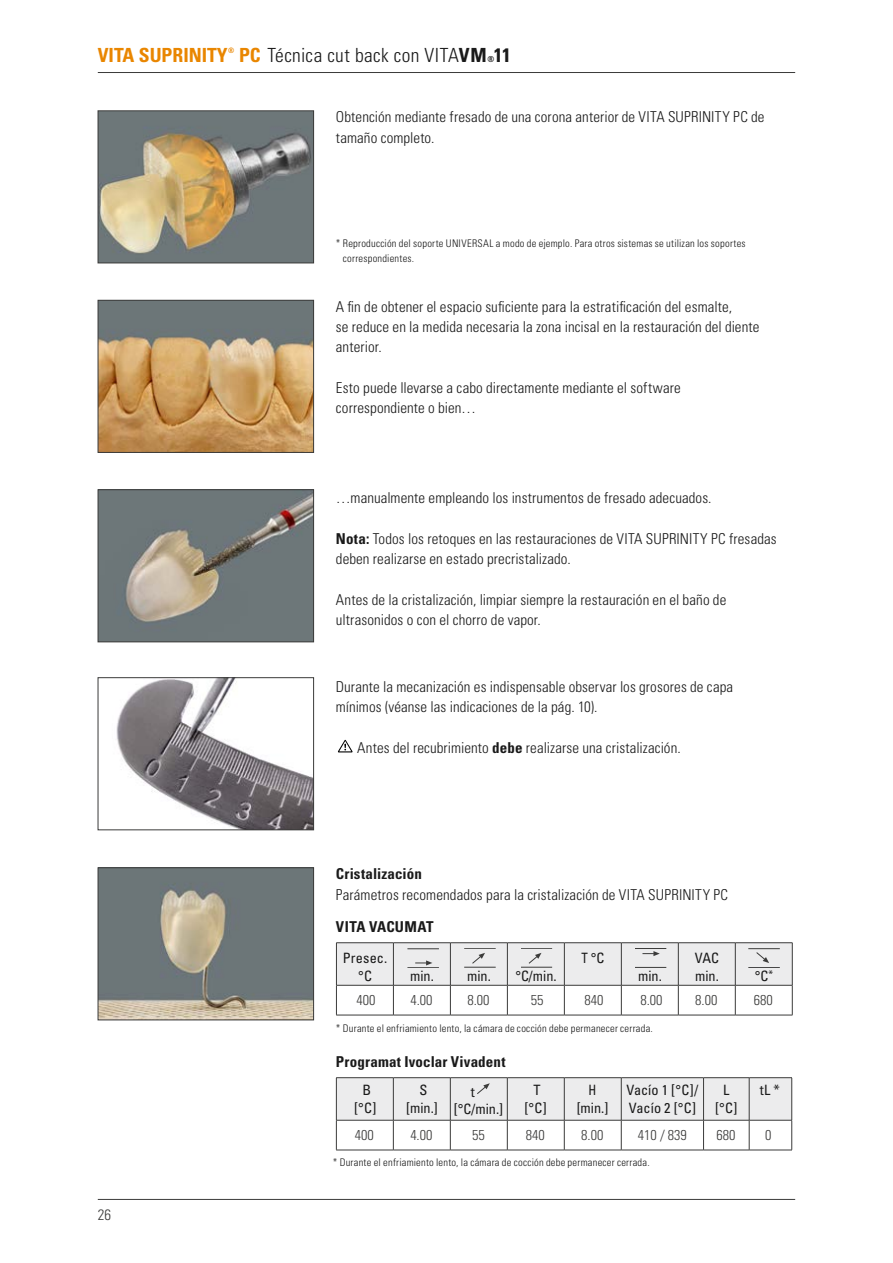
<style>
.page{position:relative;width:893px;height:1263px;background:#fff}
.page>*{position:absolute;margin:0;border:0;box-sizing:border-box;transform-origin:0 0}
.t1{font:300 condensed 19.5px "Univers LT";letter-spacing:.015em;color:#1a1a1a}
.t2{font:700 condensed 19.5px "Univers";color:#e98600}
.t3{font:300 condensed 15px/20.2px "Univers LT";letter-spacing:.005em;color:#1a1a1a}
.t4{font:700 condensed 15px "Univers LT";letter-spacing:.01em;color:#1a1a1a}
.t5{font:300 condensed 15px "Univers LT";color:#3b3b3a}
.t6{font:condensed 14.25px/18px "Univers LT";color:#1a1a1a;text-align:center}
.t7{font:300 condensed 14.25px "Univers LT";color:#3b3b3a}
.t8{font:condensed 14.25px/18px "Univers LT";color:#1a1a1a;text-align:center;scale:.9 1}
.t9{font:300 condensed 10.5px/14.7px "Univers LT";letter-spacing:.02em;color:#1a1a1a}
.t10{font:700 condensed 8.25px "Univers LT";color:#1a1a1a}
.t11{font:700 condensed 7.5px "Univers";color:#e98600}
.s1{font-family:"Univers";font-weight:700;color:#e98600}
.s2{font-weight:700}
</style>
<div class="page">
<hr style="left:98px;top:1199px;width:697px;height:1px;background:#3b3b3a">
<hr style="left:98px;top:72px;width:697px;height:1px;background:#3b3b3a">
<img style="left:100px;top:302px;width:212px;height:149px">
<div style="left:98px;top:300px;width:216px;height:153px;border:1px solid #3b3b3a"></div>
<img style="left:100px;top:491px;width:212px;height:149px">
<div style="left:98px;top:489px;width:216px;height:153px;border:1px solid #3b3b3a"></div>
<img style="left:100px;top:113px;width:212px;height:148px">
<div style="left:98px;top:111px;width:216px;height:152px;border:1px solid #3b3b3a"></div>
<img style="left:100px;top:869px;width:212px;height:149px">
<div style="left:98px;top:867px;width:216px;height:153px;border:1px solid #3b3b3a"></div>
<img style="left:116px;top:679px;width:196px;height:149px">
<div style="left:98px;top:677px;width:216px;height:153px;border:1px solid #3b3b3a"></div>
<hr style="left:336px;top:942px;width:57px;height:1px;background:#3b3b3a">
<hr style="left:393px;top:942px;width:57px;height:1px;background:#3b3b3a">
<hr style="left:450px;top:942px;width:57px;height:1px;background:#3b3b3a">
<hr style="left:507px;top:942px;width:57px;height:1px;background:#3b3b3a">
<hr style="left:564px;top:942px;width:57px;height:1px;background:#3b3b3a">
<hr style="left:621px;top:942px;width:57px;height:1px;background:#3b3b3a">
<hr style="left:678px;top:942px;width:57px;height:1px;background:#3b3b3a">
<hr style="left:735px;top:942px;width:57px;height:1px;background:#3b3b3a">
<hr style="left:792px;top:943px;width:1px;height:42px;background:#3b3b3a">
<hr style="left:336px;top:985px;width:57px;height:1px;background:#3b3b3a">
<hr style="left:336px;top:985px;width:1px;height:30px;background:#3b3b3a">
<hr style="left:336px;top:1015px;width:57px;height:1px;background:#3b3b3a">
<hr style="left:393px;top:985px;width:57px;height:1px;background:#3b3b3a">
<hr style="left:393px;top:985px;width:1px;height:30px;background:#3b3b3a">
<hr style="left:450px;top:985px;width:57px;height:1px;background:#3b3b3a">
<hr style="left:450px;top:985px;width:1px;height:30px;background:#3b3b3a">
<hr style="left:507px;top:985px;width:57px;height:1px;background:#3b3b3a">
<hr style="left:507px;top:985px;width:1px;height:30px;background:#3b3b3a">
<hr style="left:564px;top:985px;width:57px;height:1px;background:#3b3b3a">
<hr style="left:564px;top:985px;width:1px;height:30px;background:#3b3b3a">
<hr style="left:621px;top:985px;width:57px;height:1px;background:#3b3b3a">
<hr style="left:621px;top:985px;width:1px;height:30px;background:#3b3b3a">
<hr style="left:678px;top:985px;width:57px;height:1px;background:#3b3b3a">
<hr style="left:678px;top:985px;width:1px;height:30px;background:#3b3b3a">
<hr style="left:735px;top:985px;width:57px;height:1px;background:#3b3b3a">
<hr style="left:735px;top:985px;width:1px;height:30px;background:#3b3b3a">
<hr style="left:792px;top:985px;width:1px;height:30px;background:#3b3b3a">
<hr style="left:393px;top:1015px;width:57px;height:1px;background:#3b3b3a">
<hr style="left:450px;top:1015px;width:57px;height:1px;background:#3b3b3a">
<hr style="left:507px;top:1015px;width:57px;height:1px;background:#3b3b3a">
<hr style="left:564px;top:1015px;width:57px;height:1px;background:#3b3b3a">
<hr style="left:621px;top:1015px;width:57px;height:1px;background:#3b3b3a">
<hr style="left:678px;top:1015px;width:57px;height:1px;background:#3b3b3a">
<hr style="left:735px;top:1015px;width:57px;height:1px;background:#3b3b3a">
<hr style="left:336px;top:1077px;width:57px;height:1px;background:#3b3b3a">
<hr style="left:393px;top:1077px;width:57px;height:1px;background:#3b3b3a">
<hr style="left:450px;top:1077px;width:57px;height:1px;background:#3b3b3a">
<hr style="left:507px;top:1077px;width:57px;height:1px;background:#3b3b3a">
<hr style="left:564px;top:1077px;width:57px;height:1px;background:#3b3b3a">
<hr style="left:621px;top:1077px;width:82px;height:1px;background:#3b3b3a">
<hr style="left:703px;top:1077px;width:46px;height:1px;background:#3b3b3a">
<hr style="left:749px;top:1077px;width:43px;height:1px;background:#3b3b3a">
<hr style="left:336px;top:1120px;width:57px;height:1px;background:#3b3b3a">
<hr style="left:336px;top:1120px;width:1px;height:30px;background:#3b3b3a">
<hr style="left:336px;top:1150px;width:57px;height:1px;background:#3b3b3a">
<hr style="left:393px;top:1120px;width:57px;height:1px;background:#3b3b3a">
<hr style="left:393px;top:1120px;width:1px;height:30px;background:#3b3b3a">
<hr style="left:450px;top:1120px;width:57px;height:1px;background:#3b3b3a">
<hr style="left:450px;top:1120px;width:1px;height:30px;background:#3b3b3a">
<hr style="left:507px;top:1120px;width:57px;height:1px;background:#3b3b3a">
<hr style="left:507px;top:1120px;width:1px;height:30px;background:#3b3b3a">
<hr style="left:564px;top:1120px;width:57px;height:1px;background:#3b3b3a">
<hr style="left:564px;top:1120px;width:1px;height:30px;background:#3b3b3a">
<hr style="left:621px;top:1120px;width:82px;height:1px;background:#3b3b3a">
<hr style="left:621px;top:1120px;width:1px;height:30px;background:#3b3b3a">
<hr style="left:703px;top:1120px;width:46px;height:1px;background:#3b3b3a">
<hr style="left:703px;top:1120px;width:1px;height:30px;background:#3b3b3a">
<hr style="left:749px;top:1120px;width:43px;height:1px;background:#3b3b3a">
<hr style="left:749px;top:1120px;width:1px;height:30px;background:#3b3b3a">
<hr style="left:791px;top:1120px;width:1px;height:30px;background:#3b3b3a">
<hr style="left:393px;top:1150px;width:57px;height:1px;background:#3b3b3a">
<hr style="left:450px;top:1150px;width:57px;height:1px;background:#3b3b3a">
<hr style="left:507px;top:1150px;width:57px;height:1px;background:#3b3b3a">
<hr style="left:564px;top:1150px;width:57px;height:1px;background:#3b3b3a">
<hr style="left:621px;top:1150px;width:82px;height:1px;background:#3b3b3a">
<hr style="left:703px;top:1150px;width:46px;height:1px;background:#3b3b3a">
<hr style="left:749px;top:1150px;width:43px;height:1px;background:#3b3b3a">
<svg style="left:336px;top:943px;width:456px;height:42px;background:#e3e3e3"></svg>
<svg style="left:336px;top:1078px;width:456px;height:42px;background:#e6e6e6"></svg>
<svg style="left:338px;top:740px;width:15px;height:12px"></svg>
<h1 class="t2" style="left:98px;top:43px;width:131px">VITA SUPRINITY</h1>
<p class="t11" style="left:228px;top:46px;width:8px">®</p>
<h1 class="t1" style="left:239px;top:44px;width:273px"><span class="s1">PC</span> Técnica cut back con VITA<span class="s2">VM 11</span></h1>
<p class="t10" style="left:487px;top:54px;width:8px">®</p>
<p class="t3" style="left:336px;top:107px;width:430px">Obtención mediante fresado de una corona anterior de VITA SUPRINITY PC de tamaño completo.</p>
<p class="t9" style="left:343px;top:236px;width:404px;text-indent:-7px">* Reproducción del soporte UNIVERSAL a modo de ejemplo. Para otros sistemas se utilizan los soportes correspondientes.</p>
<p class="t3" style="left:336px;top:296px;width:425px">A fin de obtener el espacio suficiente para la estratificación del esmalte,<br>se reduce en la medida necesaria la zona incisal en la restauración del diente anterior.</p>
<p class="t3" style="left:336px;top:377px;width:346px">Esto puede llevarse a cabo directamente mediante el software correspondiente o bien…</p>
<p class="t3" style="left:336px;top:488px;width:377px">…manualmente empleando los instrumentos de fresado adecuados.</p>
<p class="t3" style="left:336px;top:528px;width:442px"><span class="s2">Nota:</span> Todos los retoques en las restauraciones de VITA SUPRINITY PC fresadas deben realizarse en estado precristalizado.</p>
<p class="t3" style="left:336px;top:589px;width:392px">Antes de la cristalización, limpiar siempre la restauración en el baño de ultrasonidos o con el chorro de vapor.</p>
<p class="t3" style="left:336px;top:676px;width:399px">Durante la mecanización es indispensable observar los grosores de capa mínimos (véanse las indicaciones de la pág. 10).</p>
<p class="t3" style="left:357px;top:737px;width:325px">Antes del recubrimiento <span class="s2">debe</span> realizarse una cristalización.</p>
<p class="t4" style="left:336px;top:865px;width:88px">Cristalización</p>
<p class="t3" style="left:336px;top:884px;width:394px">Parámetros recomendados para la cristalización de VITA SUPRINITY PC</p>
<p class="t4" style="left:336px;top:917px;width:99px">VITA VACUMAT</p>
<p class="t6" style="left:343px;top:948px;width:46px">Presec. °C</p>
<p class="t6" style="left:410px;top:966px;width:25px">min.</p>
<p class="t6" style="left:467px;top:966px;width:25px">min.</p>
<p class="t6" style="left:515px;top:966px;width:43px">°C/min.</p>
<p class="t8" style="left:581px;top:948px;width:27px">T °C</p>
<p class="t6" style="left:638px;top:966px;width:25px">min.</p>
<p class="t6" style="left:695px;top:948px;width:26px;text-align:left">VAC min.</p>
<p class="t6" style="left:755px;top:966px;width:20px">°C<sup>*</sup></p>
<p class="t7" style="left:357px;top:991px;width:20px">400</p>
<p class="t7" style="left:410px;top:991px;width:24px">4.00</p>
<p class="t7" style="left:467px;top:991px;width:24px">8.00</p>
<p class="t7" style="left:531px;top:991px;width:14px">55</p>
<p class="t7" style="left:584px;top:991px;width:20px">840</p>
<p class="t7" style="left:640px;top:991px;width:24px">8.00</p>
<p class="t7" style="left:695px;top:991px;width:24px">8.00</p>
<p class="t7" style="left:754px;top:991px;width:20px">680</p>
<p class="t9" style="left:336px;top:1021px;width:318px">* Durante el enfriamiento lento, la cámara de cocción debe permanecer cerrada.</p>
<p class="t4" style="left:336px;top:1052px;width:171px">Programat Ivoclar Vivadent</p>
<p class="t6" style="left:354px;top:1080px;width:24px">B [°C]</p>
<p class="t6" style="left:406px;top:1080px;width:33px">S [min.]</p>
<p class="t6" style="left:454px;top:1083px;width:51px;line-height:16.5px;text-align:left;text-indent:17px">t [°C/min.]</p>
<p class="t6" style="left:524px;top:1080px;width:24px">T [°C]</p>
<p class="t8" style="left:577px;top:1080px;width:37px">H [min.]</p>
<p class="t6" style="left:626px;top:1080px;width:74px;text-align:left">Vacío 1 [°C]/<br>Vacío 2 [°C]</p>
<p class="t6" style="left:715px;top:1080px;width:24px">L [°C]</p>
<p class="t6" style="left:760px;top:1080px;width:22px">tL *</p>
<p class="t7" style="left:355px;top:1126px;width:20px">400</p>
<p class="t7" style="left:410px;top:1126px;width:24px">4.00</p>
<p class="t7" style="left:472px;top:1126px;width:14px">55</p>
<p class="t7" style="left:526px;top:1126px;width:20px">840</p>
<p class="t7" style="left:581px;top:1126px;width:24px">8.00</p>
<p class="t7" style="left:638px;top:1126px;width:51px">410 / 839</p>
<p class="t7" style="left:716px;top:1126px;width:20px">680</p>
<p class="t7" style="left:765px;top:1126px;width:8px">0</p>
<p class="t5" style="left:98px;top:1205px;width:15px">26</p>
<p class="t9" style="left:333px;top:1155px;width:318px">* Durante el enfriamiento lento, la cámara de cocción debe permanecer cerrada.</p>
</div>
